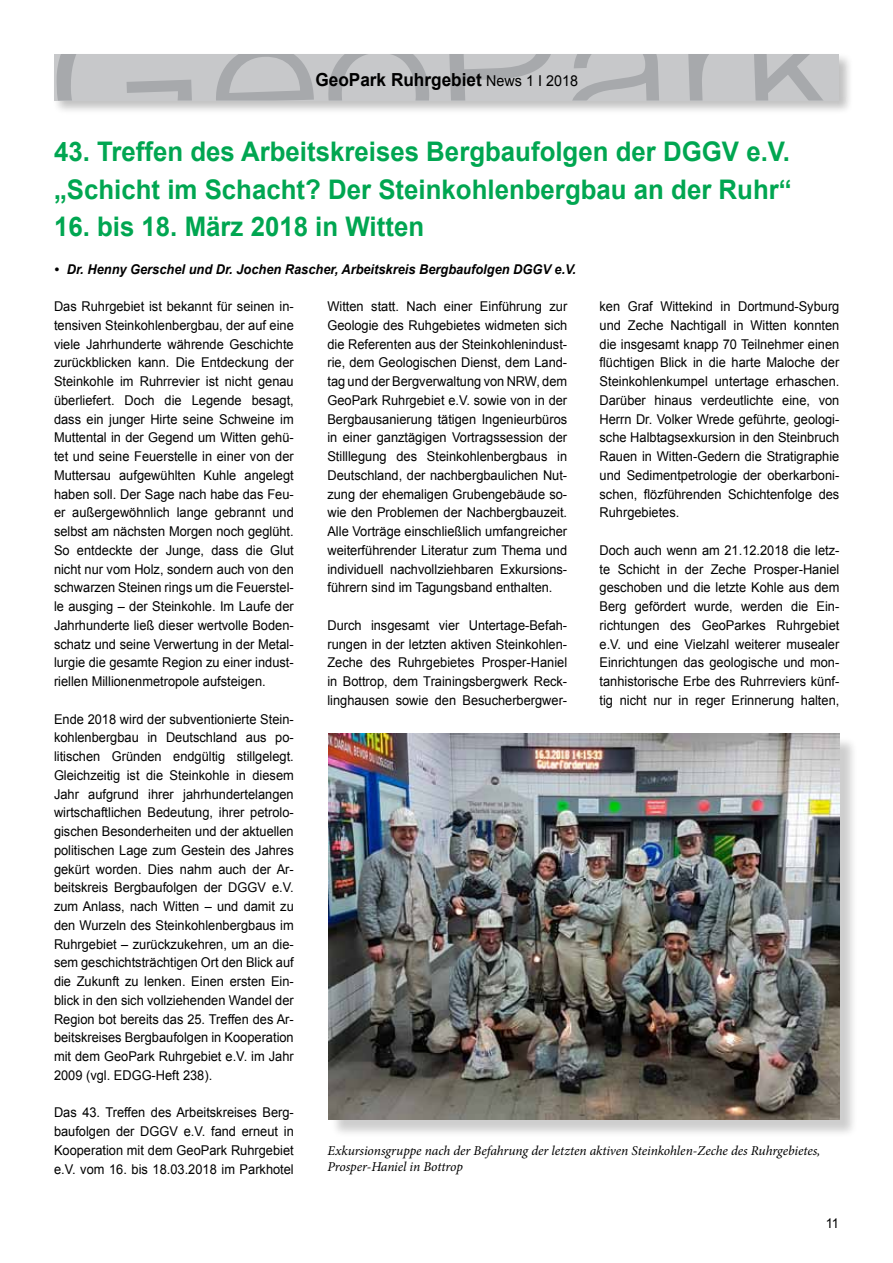
<style>
.page{position:relative;width:893px;height:1263px;background:#fff}
.page>*{position:absolute;margin:0;border:0;box-sizing:border-box;transform-origin:0 0}
.t1{font:700 27px/37.5px "Arial";color:#00a651;scale:.96 1}
.t2{font:700 18px "Arial";color:#000;scale:.96 1}
.t3{font:13.5px/18.8px "Arial";color:#000;text-align:justify;scale:.95 1}
.t4{font:italic 13.5px/16.2px "Minion Pro";letter-spacing:-.005em;color:#000}
.t5{font:italic 700 13.5px "Arial";color:#000;scale:.95 1}
.s1{font-weight:400;font-size:15px}
</style>
<div class="page">
<div style="left:52px;top:52px;width:801px;height:63px;background:#000;opacity:.25"></div>
<div style="left:54px;top:54px;width:785px;height:47px;background:#c7c8ca"></div>
<svg style="left:56px;top:54px;width:136px;height:47px"></svg>
<svg style="left:216px;top:54px;width:98px;height:47px"></svg>
<svg style="left:328px;top:54px;width:101px;height:47px"></svg>
<svg style="left:449px;top:54px;width:102px;height:47px"></svg>
<svg style="left:572px;top:54px;width:87px;height:47px"></svg>
<svg style="left:688px;top:54px;width:21px;height:47px"></svg>
<svg style="left:754px;top:54px;width:69px;height:47px"></svg>
<div style="left:331px;top:736px;width:527px;height:402px;background:#000;opacity:.2"></div>
<img style="left:328px;top:734px;width:511px;height:386px">
<h2 class="t2" style="left:315px;top:68px;width:275px">GeoPark Ruhrgebiet <span class="s1">News 1 I 2018</span></h2>
<h1 class="t1" style="left:54px;top:134px;width:770px">43. Treffen des Arbeitskreises Bergbaufolgen der DGGV e.V. „Schicht im Schacht? Der Steinkohlenbergbau an der Ruhr“</h1>
<h1 class="t1" style="left:54px;top:209px;width:387px">16. bis 18. März 2018 in Witten</h1>
<p class="t5" style="left:54px;top:260px;width:551px">• Dr. Henny Gerschel und Dr. Jochen Rascher, Arbeitskreis Bergbaufolgen DGGV e.V.</p>
<p class="t3" style="left:54px;top:297px;width:254px">Das Ruhrgebiet ist bekannt für seinen in&shy;tensiven Steinkohlenbergbau, der auf eine viele Jahrhunderte währende Geschichte zurückblicken kann. Die Entdeckung der Steinkohle im Ruhrrevier ist nicht genau überliefert. Doch die Legende besagt, dass ein junger Hirte seine Schweine im Muttental in der Gegend um Witten gehü&shy;tet und seine Feuerstelle in einer von der Muttersau aufgewühlten Kuhle angelegt haben soll. Der Sage nach habe das Feu&shy;er außergewöhnlich lange gebrannt und selbst am nächsten Morgen noch geglüht.<br>So entdeckte der Junge, dass die Glut nicht nur vom Holz, sondern auch von den schwarzen Steinen rings um die Feuerstel&shy;le ausging – der Steinkohle. Im Laufe der Jahrhunderte ließ dieser wertvolle Boden&shy;schatz und seine Verwertung in der Metal&shy;lurgie die gesamte Region zu einer indust&shy;riellen Millionenmetropole aufsteigen.</p>
<p class="t3" style="left:54px;top:710px;width:254px">Ende 2018 wird der subventionierte Stein&shy;kohlenbergbau in Deutschland aus po&shy;litischen Gründen endgültig stillgelegt.<br>Gleichzeitig ist die Steinkohle in diesem Jahr aufgrund ihrer jahrhundertelangen wirtschaftlichen Bedeutung, ihrer petrolo&shy;gischen Besonderheiten und der aktuellen politischen Lage zum Gestein des Jahres gekürt worden. Dies nahm auch der Ar&shy;beitskreis Bergbaufolgen der DGGV e.V. zum Anlass, nach Witten – und damit zu den Wurzeln des Steinkohlenbergbaus im Ruhrgebiet – zurückzukehren, um an die&shy;sem geschichtsträchtigen Ort den Blick auf die Zukunft zu lenken. Einen ersten Ein&shy;blick in den sich vollziehenden Wandel der Region bot bereits das 25. Treffen des Ar&shy;beitskreises Bergbaufolgen in Kooperation mit dem GeoPark Ruhrgebiet e.V. im Jahr 2009 (vgl. EDGG-Heft 238).</p>
<p class="t3" style="left:54px;top:1103px;width:254px">Das 43. Treffen des Arbeitskreises Berg&shy;baufolgen der DGGV e.V. fand erneut in Kooperation mit dem GeoPark Ruhrgebiet e.V. vom 16. bis 18.03.2018 im Parkhotel</p>
<p class="t3" style="left:327px;top:297px;width:254px">Witten statt. Nach einer Einführung zur Geologie des Ruhgebietes widmeten sich die Referenten aus der Steinkohlenindust&shy;rie, dem Geologischen Dienst, dem Land&shy;tag und der Bergverwaltung von NRW, dem GeoPark Ruhrgebiet e.V. sowie von in der Bergbausanierung tätigen Ingenieurbüros in einer ganztägigen Vortragssession der Stilllegung des Steinkohlenbergbaus in Deutschland, der nachbergbaulichen Nut&shy;zung der ehemaligen Grubengebäude so&shy;wie den Problemen der Nachbergbauzeit.<br>Alle Vorträge einschließlich umfangreicher weiterführender Literatur zum Thema und individuell nachvollziehbaren Exkursions&shy;führern sind im Tagungsband enthalten.</p>
<p class="t3" style="left:327px;top:616px;width:254px">Durch insgesamt vier Untertage-Befah&shy;rungen in der letzten aktiven Steinkohlen-Zeche des Ruhrgebietes Prosper-Haniel in Bottrop, dem Trainingsbergwerk Reck&shy;linghausen sowie den Besucherbergwer-</p>
<p class="t3" style="left:600px;top:297px;width:254px">ken Graf Wittekind in Dortmund-Syburg und Zeche Nachtigall in Witten konnten die insgesamt knapp 70 Teilnehmer einen flüchtigen Blick in die harte Maloche der Steinkohlenkumpel untertage erhaschen.<br>Darüber hinaus verdeutlichte eine, von Herrn Dr. Volker Wrede geführte, geologi&shy;sche Halbtagsexkursion in den Steinbruch Rauen in Witten-Gedern die Stratigraphie und Sedimentpetrologie der oberkarboni&shy;schen, flözführenden Schichtenfolge des Ruhrgebietes.</p>
<p class="t3" style="left:600px;top:541px;width:254px">Doch auch wenn am 21.12.2018 die letz&shy;te Schicht in der Zeche Prosper-Haniel geschoben und die letzte Kohle aus dem Berg gefördert wurde, werden die Ein&shy;richtungen des GeoParkes Ruhrgebiet e.V. und eine Vielzahl weiterer musealer Einrichtungen das geologische und mon&shy;tanhistorische Erbe des Ruhrreviers künf&shy;tig nicht nur in reger Erinnerung halten,</p>
<p class="t4" style="left:327px;top:1142px;width:494px">Exkursionsgruppe nach der Befahrung der letzten aktiven Steinkohlen-Zeche des Ruhrgebietes,<br>Prosper-Haniel in Bottrop</p>
<p class="t3" style="left:826px;top:1213px;width:16px">11</p>
</div>
